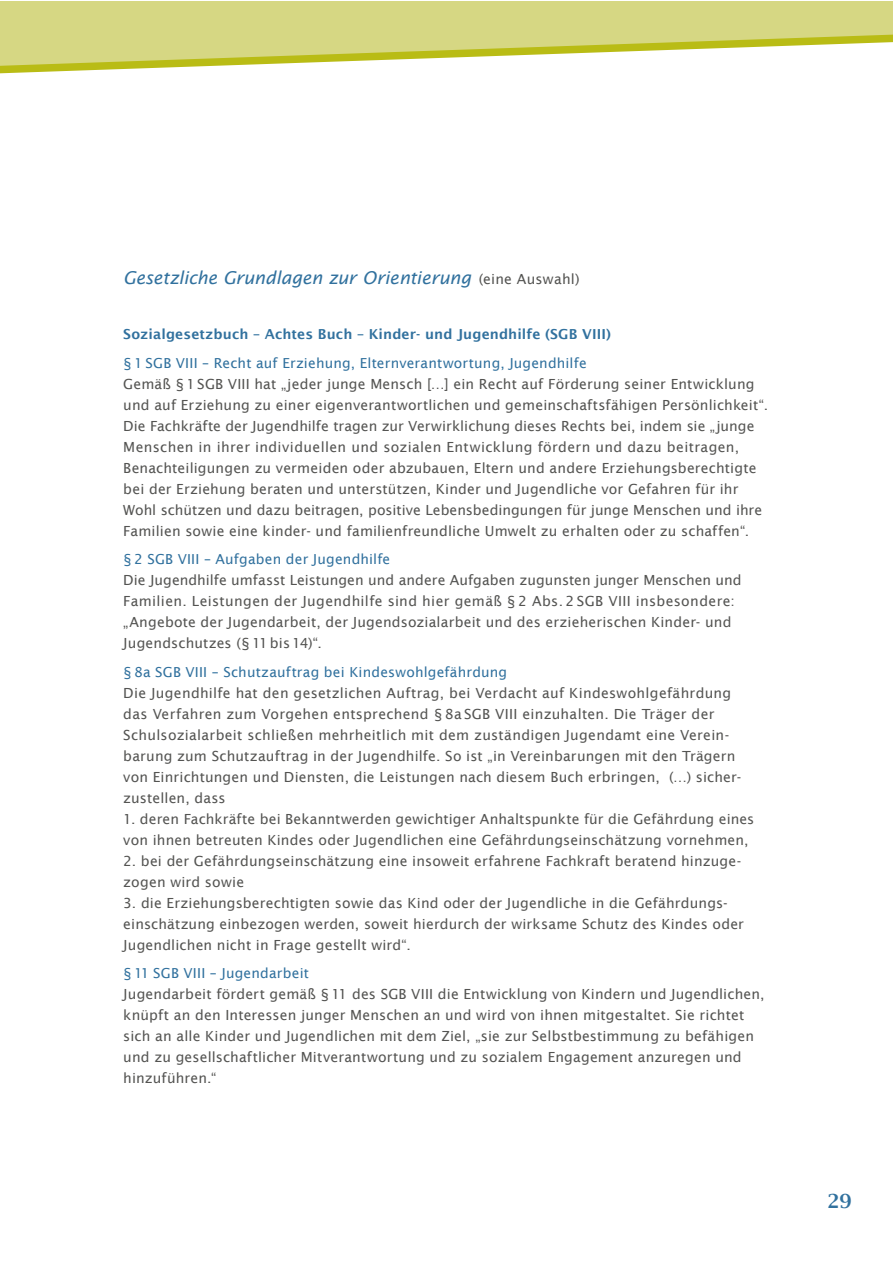
<style>
.page{position:relative;width:893px;height:1263px;background:#fff}
.page>*{position:absolute;margin:0;border:0;box-sizing:border-box;transform-origin:0 0}
.t1{font:600 19.5px "Lucida Bright";color:#31719e}
.t2{font:italic 17.7px "Lucida Sans";letter-spacing:-.005em;color:#31719e}
.t3{font:13.95px/21px "Lucida Sans";letter-spacing:.01em;color:#545452}
.t4{font:13.8px "Lucida Sans";letter-spacing:.015em;color:#31719e}
.t5{font:600 13.8px "Lucida Sans";letter-spacing:.01em;color:#31719e}
.s1{font-style:normal;font-size:13.95px;color:#545452}
</style>
<div class="page">
<div style="left:0;top:1px;width:892px;height:1262px;background:#d6d783"></div>
<div style="left:0;top:36px;width:892px;height:1227px;background:#fff"></div>
<p class="t2" style="left:123px;top:267px;width:458px">Gesetzliche Grundlagen zur Orientierung <span class="s1">(eine Auswahl)</span></p>
<p class="t5" style="left:123px;top:326px;width:489px">Sozialgesetzbuch – Achtes Buch – Kinder- und Jugendhilfe (SGB VIII)</p>
<p class="t4" style="left:123px;top:354px;width:465px">§1 SGB VIII – Recht auf Erziehung, Elternverantwortung, Jugendhilfe</p>
<p class="t3" style="left:123px;top:373px;width:646px">Gemäß §1SGB VIII hat „jeder junge Mensch […] ein Recht auf Förderung seiner Entwicklung und auf Erziehung zu einer eigenverantwortlichen und gemeinschaftsfähigen Persönlichkeit“.<br>Die Fachkräfte der Jugendhilfe tragen zur Verwirklichung dieses Rechts bei, indem sie „junge Menschen in ihrer individuellen und sozialen Entwicklung fördern und dazu beitragen, Benachteiligungen zu vermeiden oder abzubauen, Eltern und andere Erziehungsberechtigte bei der Erziehung beraten und unterstützen, Kinder und Jugendliche vor Gefahren für ihr Wohl schützen und dazu beitragen, positive Lebensbedingungen für junge Menschen und ihre Familien sowie eine kinder- und familienfreundliche Umwelt zu erhalten oder zu schaffen“.</p>
<p class="t4" style="left:123px;top:551px;width:269px">§2 SGB VIII – Aufgaben der Jugendhilfe</p>
<p class="t3" style="left:123px;top:569px;width:620px">Die Jugendhilfe umfasst Leistungen und andere Aufgaben zugunsten junger Menschen und Familien. Leistungen der Jugendhilfe sind hier gemäß § 2 Abs. 2 SGB VIII insbesondere: „Angebote der Jugendarbeit, der Jugendsozialarbeit und des erzieherischen Kinder- und Jugendschutzes (§ 11bis14)“.</p>
<p class="t4" style="left:123px;top:663px;width:385px">§8a SGB VIII – Schutzauftrag bei Kindeswohlgefährdung</p>
<p class="t3" style="left:123px;top:682px;width:619px">Die Jugendhilfe hat den gesetzlichen Auftrag, bei Verdacht auf Kindeswohlgefährdung das Verfahren zum Vorgehen entsprechend § 8a SGB VIII einzuhalten. Die Träger der Schulsozialarbeit schließen mehrheitlich mit dem zuständigen Jugendamt eine Verein&shy;barung zum Schutzauftrag in der Jugendhilfe. So ist „in Vereinbarungen mit den Trägern von Einrichtungen und Diensten, die Leistungen nach diesem Buch erbringen, (…) sicher&shy;zustellen, dass</p>
<p class="t3" style="left:123px;top:808px;width:633px">1. deren Fachkräfte bei Bekanntwerden gewichtiger Anhaltspunkte für die Gefährdung eines von ihnen betreuten Kindes oder Jugendlichen eine Gefährdungseinschätzung vornehmen,</p>
<p class="t3" style="left:123px;top:850px;width:619px">2. bei der Gefährdungseinschätzung eine insoweit erfahrene Fachkraft beratend hinzuge&shy;zogen wird sowie</p>
<p class="t3" style="left:123px;top:892px;width:622px">3. die Erziehungsberechtigten sowie das Kind oder der Jugendliche in die Gefährdungs&shy;einschätzung einbezogen werden, soweit hierdurch der wirksame Schutz des Kindes oder<br>Jugendlichen nicht in Frage gestellt wird“.</p>
<p class="t4" style="left:123px;top:965px;width:187px">§11 SGB VIII – Jugendarbeit</p>
<p class="t3" style="left:123px;top:983px;width:643px">Jugendarbeit fördert gemäß §11 des SGB VIII die Entwicklung von Kindern und Jugendlichen, knüpft an den Interessen junger Menschen an und wird von ihnen mitgestaltet. Sie richtet sich an alle Kinder und Jugendlichen mit dem Ziel, „sie zur Selbstbestimmung zu befähigen und zu gesellschaftlicher Mitverantwortung und zu sozialem Engagement anzuregen und hinzuführen.“</p>
<h1 class="t1" style="left:827px;top:1189px;width:26px">29</h1>
</div>
